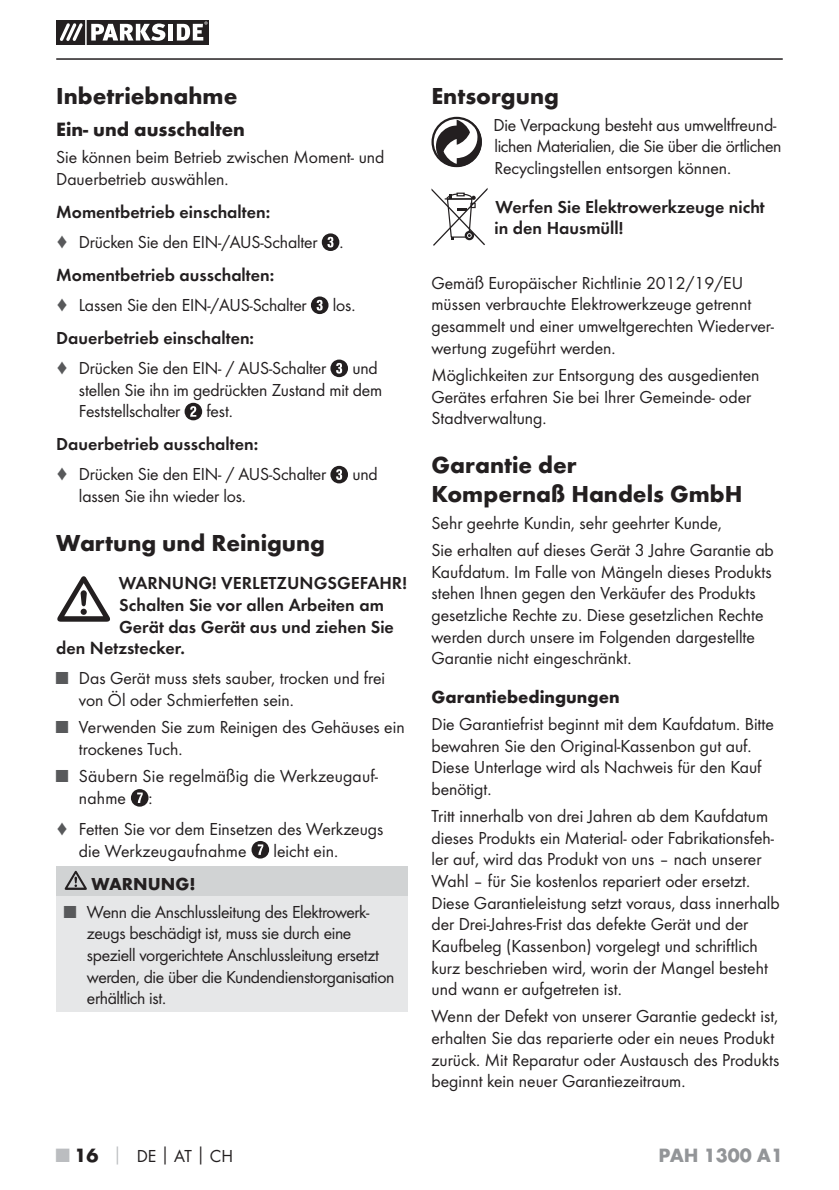
<style>
.page{position:relative;width:839px;height:1190px;background:#fff}
.page>*{position:absolute;margin:0;border:0;box-sizing:border-box;transform-origin:0 0}
.t1{font:700 24px/28.8px "Futura";color:#231f20}
.t2{font:700 20px "Futura";color:#231f20}
.t3{font:700 20px "Futura";color:#939598}
.t4{font:18px/21.6px "Futura Boo";color:#231f20}
.t5{font:18px/21.6px "Futura Dem";color:#231f20}
.t6{font:18px/21.6px "Futura Boo";letter-spacing:-.02em;color:#231f20}
.t7{font:700 18px "Futura";color:#231f20}
.s1{color:#58595b}
.s2{font-family:"Futura";font-weight:700;font-size:20px;color:#bbbdc0}
.s3{font-family:"Futura";font-weight:700;font-size:20px}
.s4{font-family:"Futura";font-weight:700;color:#bbbdc0}
.s5{font-family:"Futura";font-weight:700}
</style>
<div class="page">
<hr style="left:56px;top:58px;width:726px;height:2px;background:#231f20">
<svg style="left:56px;top:20px;width:153px;height:25px"></svg>
<hr style="left:85px;top:20px;width:2px;height:25px;background:#fff">
<svg style="left:321px;top:233px;width:18px;height:18px"></svg>
<svg style="left:311px;top:296px;width:17px;height:18px"></svg>
<svg style="left:330px;top:359px;width:18px;height:18px"></svg>
<svg style="left:184px;top:403px;width:18px;height:17px"></svg>
<svg style="left:330px;top:466px;width:18px;height:17px"></svg>
<svg style="left:131px;top:789px;width:17px;height:17px"></svg>
<svg style="left:251px;top:841px;width:18px;height:17px"></svg>
<div style="left:56px;top:866px;width:351px;height:30px;background:#d1d3d4"></div>
<div style="left:56px;top:896px;width:351px;height:116px;background:#e6e7e8"></div>
<svg style="left:65px;top:870px;width:22px;height:20px"></svg>
<svg style="left:57px;top:576px;width:53px;height:45px"></svg>
<div style="left:431px;top:117px;width:50px;height:50px;border:2px solid #231f20;border-radius:50%"></div>
<svg style="left:434px;top:119px;width:47px;height:48px"></svg>
<svg style="left:431px;top:188px;width:56px;height:58px"></svg>
<h1 class="t1" style="left:56px;top:83px;width:182px">Inbetriebnahme</h1>
<p class="t2" style="left:56px;top:121px;width:190px">Ein- und ausschalten</p>
<p class="t4" style="left:56px;top:147px;width:329px">Sie können beim Betrieb zwischen Moment- und<br>Dauerbetrieb auswählen.</p>
<p class="t5" style="left:56px;top:202px;width:215px">Momentbetrieb einschalten:</p>
<p class="t4" style="left:56px;top:232px;width:288px"><span class="s1">♦</span> Drücken Sie den EIN-/AUS-Schalter .</p>
<p class="t5" style="left:56px;top:265px;width:219px">Momentbetrieb ausschalten:</p>
<p class="t4" style="left:56px;top:295px;width:252px"><span class="s1">♦</span> Lassen Sie den EIN-/AUS-Schalter</p>
<p class="t4" style="left:332px;top:295px;width:24px">los.</p>
<p class="t5" style="left:56px;top:328px;width:199px">Dauerbetrieb einschalten:</p>
<p class="t4" style="left:56px;top:358px;width:271px"><span class="s1">♦</span> Drücken Sie den EIN- / AUS-Schalter</p>
<p class="t4" style="left:79px;top:358px;width:305px;text-indent:273px">und stellen Sie ihn im gedrückten Zustand mit dem<br>Feststellschalter</p>
<p class="t4" style="left:206px;top:401px;width:28px">fest.</p>
<p class="t5" style="left:56px;top:434px;width:203px">Dauerbetrieb ausschalten:</p>
<p class="t4" style="left:56px;top:464px;width:271px"><span class="s1">♦</span> Drücken Sie den EIN- / AUS-Schalter</p>
<p class="t4" style="left:352px;top:464px;width:27px">und</p>
<p class="t4" style="left:79px;top:486px;width:168px">lassen Sie ihn wieder los.</p>
<h1 class="t1" style="left:56px;top:530px;width:270px">Wartung und Reinigung</h1>
<p class="t5" style="left:119px;top:573px;width:289px">WARNUNG! VERLETZUNGSGEFAHR!</p>
<p class="t5" style="left:119px;top:595px;width:266px">Schalten Sie vor allen Arbeiten am</p>
<p class="t5" style="left:119px;top:617px;width:276px">Gerät das Gerät aus und ziehen Sie</p>
<p class="t5" style="left:56px;top:638px;width:130px">den Netzstecker.</p>
<p class="t4" style="left:79px;top:668px;width:307px;text-indent:-23px"><span class="s1">■</span> Das Gerät muss stets sauber, trocken und frei von Öl oder Schmierfetten sein.</p>
<p class="t4" style="left:79px;top:717px;width:327px;text-indent:-23px"><span class="s1">■</span> Verwenden Sie zum Reinigen des Gehäuses ein trockenes Tuch.</p>
<p class="t4" style="left:79px;top:766px;width:300px;text-indent:-23px"><span class="s1">■</span> Säubern Sie regelmäßig die Werkzeugauf&shy;nahme :</p>
<p class="t4" style="left:79px;top:819px;width:306px;text-indent:-23px"><span class="s1">♦</span> Fetten Sie vor dem Einsetzen des Werkzeugs die Werkzeugauf nahme</p>
<p class="t4" style="left:273px;top:840px;width:66px">leicht ein.</p>
<p class="t7" style="left:91px;top:876px;width:105px">WARNUNG!</p>
<p class="t6" style="left:87px;top:902px;width:309px;text-indent:-23px"><span class="s1">■</span> Wenn die Anschlussleitung des Elektrowerk&shy;zeugs beschädigt ist, muss sie durch eine speziell vorgerichtete Anschlussleitung ersetzt werden, die über die Kundendienstorganisation erhältlich ist.</p>
<h1 class="t1" style="left:431px;top:83px;width:129px">Entsorgung</h1>
<p class="t4" style="left:493px;top:115px;width:289px">Die Verpackung besteht aus umweltfreund&shy;lichen Materialien, die Sie über die örtlichen<br>Recyclingstellen entsorgen können.</p>
<p class="t5" style="left:494px;top:197px;width:271px">Werfen Sie Elektrowerkzeuge nicht in den Hausmüll!</p>
<p class="t4" style="left:431px;top:273px;width:344px">Gemäß Europäischer Richtlinie 2012/19/EU müssen verbrauchte Elektrowerkzeuge getrennt gesammelt und einer umweltgerechten Wiederver&shy;wertung zugeführt werden.</p>
<p class="t4" style="left:431px;top:365px;width:329px">Möglichkeiten zur Entsorgung des ausgedienten<br>Gerätes erfahren Sie bei Ihrer Gemeinde- oder<br>Stadtverwaltung.</p>
<h1 class="t1" style="left:431px;top:452px;width:312px">Garantie der<br>Kompernaß Handels GmbH</h1>
<p class="t4" style="left:431px;top:510px;width:343px;line-height:27.2px">Sehr geehrte Kundin, sehr geehrter Kunde,<br>Sie erhalten auf dieses Gerät 3 Jahre Garantie ab</p>
<p class="t4" style="left:431px;top:562px;width:341px">Kaufdatum. Im Falle von Mängeln dieses Produkts stehen Ihnen gegen den Verkäufer des Produkts gesetzliche Rechte zu. Diese gesetzlichen Rechte werden durch unsere im Folgenden dargestellte Garantie nicht eingeschränkt.</p>
<p class="t7" style="left:431px;top:689px;width:189px">Garantiebedingungen</p>
<p class="t4" style="left:431px;top:714px;width:344px">Die Garantiefrist beginnt mit dem Kaufdatum. Bitte bewahren Sie den Original-Kassenbon gut auf.<br>Diese Unterlage wird als Nachweis für den Kauf benötigt.</p>
<p class="t4" style="left:431px;top:806px;width:349px">Tritt innerhalb von drei Jahren ab dem Kaufdatum dieses Produkts ein Material- oder Fabrikationsfeh&shy;ler auf, wird das Produkt von uns – nach unserer Wahl – für Sie kostenlos repariert oder ersetzt.<br>Diese Garantieleistung setzt voraus, dass innerhalb der Drei-Jahres-Frist das defekte Gerät und der Kaufbeleg (Kassenbon) vorgelegt und schriftlich kurz beschrieben wird, worin der Mangel besteht und wann er aufgetreten ist.</p>
<p class="t4" style="left:431px;top:1006px;width:349px">Wenn der Defekt von unserer Garantie gedeckt ist, erhalten Sie das reparierte oder ein neues Produkt zurück. Mit Reparatur oder Austausch des Produkts beginnt kein neuer Garantiezeitraum.</p>
<p class="t4" style="left:56px;top:1146px;width:178px"><span class="s2">■</span> <span class="s3">16</span> <span class="s4">│</span> DE<span class="s5">│</span>AT<span class="s5">│</span>CH</p>
<p class="t3" style="left:658px;top:1147px;width:126px">PAH 1300 A1</p>
</div>
